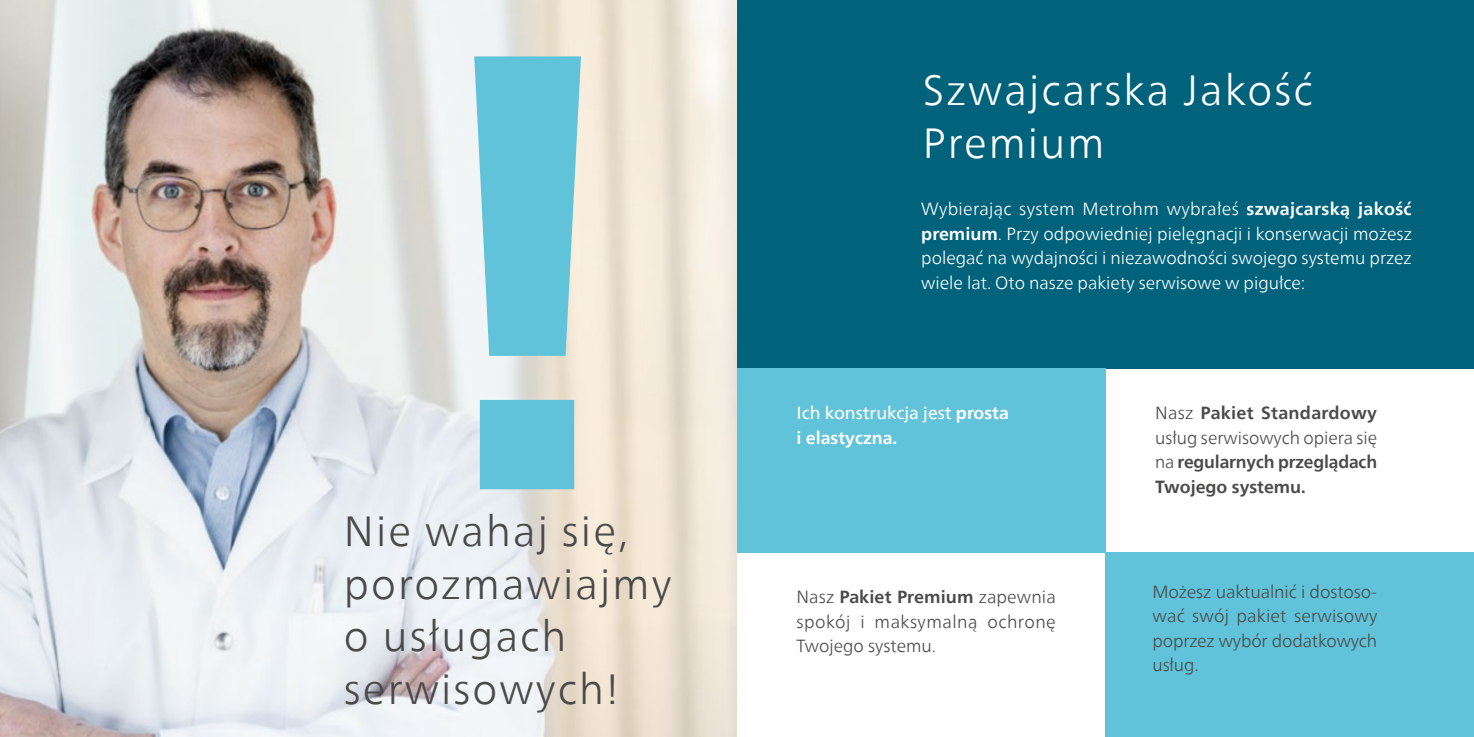
<style>
.page{position:relative;width:1474px;height:737px;background:#fff}
.page>*{position:absolute;margin:0;border:0;box-sizing:border-box;transform-origin:0 0}
.t1{font:800 619.85px "Neue Frutiger World";color:#61c3d9}
.t2{font:300 42px/52.5px "Neue Frutiger World";letter-spacing:.05em;color:#4a4a49}
.t3{font:300 42px/52.5px "Neue Frutiger World";letter-spacing:.05em;color:#fff}
.t4{font:300 17.5px/24.5px "Neue Frutiger World";color:#fff;text-align:justify}
.t5{font:300 17.5px/24.5px "Neue Frutiger World";letter-spacing:.005em;color:#4a4a49;text-align:justify}
.t6{font:700 17.5px/24.5px "Neue Frutiger World";letter-spacing:-.005em;color:#4a4a49;text-align:justify}
.t7{font:17.5px/24.5px "Neue Frutiger World";color:#fff}
.s1{font-weight:700}
.s2{font-weight:300}
</style>
<div class="page">
<div style="left:737px;top:0;width:736px;height:368px;background:#00627b"></div>
<img style="left:0;top:0;width:737px;height:737px">
<div style="left:737px;top:368px;width:368px;height:184px;background:#61c3d9"></div>
<div style="left:1105px;top:552px;width:368px;height:185px;background:#61c3d9"></div>
<h1 class="t1" style="left:420px;top:-87px;width:216px">!</h1>
<h2 class="t2" style="left:344px;top:505px;width:329px">Nie wahaj się, porozmawiajmy o usługach serwisowych!</h2>
<h2 class="t3" style="left:922px;top:64px;width:391px">Szwajcarska Jakość<br>Premium</h2>
<p class="t4" style="left:921px;top:197px;width:492px">Wybierając system Metrohm wybrałeś <span class="s1">szwajcarską jakość premium</span>. Przy odpowiedniej pielęgnacji i konserwacji możesz polegać na wydajności i niezawodności swojego systemu przez wiele lat. Oto nasze pakiety serwisowe w pigułce:</p>
<p class="t7" style="left:796px;top:401px;width:214px">Ich konstrukcja jest <span class="s1">prosta i elastyczna.</span></p>
<p class="t5" style="left:796px;top:585px;width:261px">Nasz <span class="s1">Pakiet Premium</span> zapewnia spokój i maksymalną ochronę Twojego systemu.</p>
<p class="t6" style="left:1155px;top:400px;width:224px"><span class="s2">Nasz</span> Pakiet Standardowy <span class="s2">usług serwisowych opiera się na</span> regularnych przeglądach Twojego systemu.</p>
<p class="t5" style="left:1152px;top:579px;width:226px">Możesz uaktualnić i dostoso&shy;wać swój pakiet serwisowy poprzez wybór dodatkowych usług.</p>
</div>
